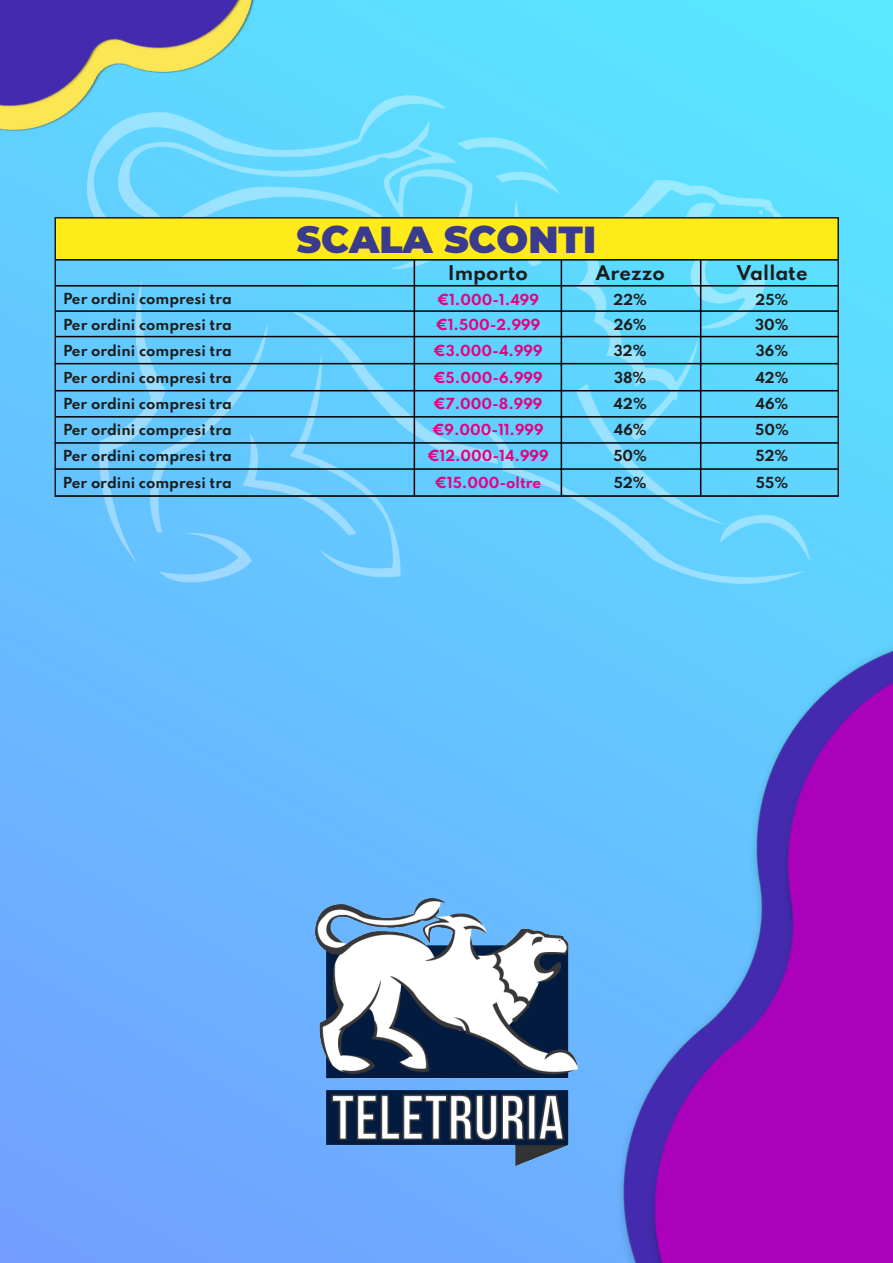
<style>
.page{position:relative;width:893px;height:1263px;background:#fff}
.page>*{position:absolute;margin:0;border:0;box-sizing:border-box;transform-origin:0 0}
.t1{font:900 37.5px "Montserrat";color:#3a3a8f}
.t2{font:100 18px "Spartan";color:#1d1d1b}
.t3{font:100 13.5px/26.2px "Spartan";color:#1d1d1b;text-align:justify}
.t4{font:100 13.5px/26.2px "Spartan";color:#e6007e;text-align:center}
</style>
<div class="page">
<img style="left:0;top:0;width:893px;height:1263px">
<img style="left:87px;top:96px;width:722px;height:487px">
<hr style="left:55px;top:259px;width:783px;height:2px;background:#000">
<hr style="left:56px;top:285px;width:783px;height:1px;background:#000">
<hr style="left:55px;top:310px;width:783px;height:2px;background:#000">
<hr style="left:55px;top:336px;width:784px;height:1px;background:#000">
<hr style="left:54px;top:363px;width:784px;height:1px;background:#000">
<hr style="left:55px;top:390px;width:783px;height:1px;background:#000">
<hr style="left:55px;top:416px;width:783px;height:2px;background:#000">
<hr style="left:54px;top:442px;width:784px;height:2px;background:#000">
<hr style="left:54px;top:468px;width:784px;height:2px;background:#000">
<hr style="left:414px;top:260px;width:1px;height:237px;background:#000">
<hr style="left:561px;top:259px;width:1px;height:237px;background:#000">
<hr style="left:700px;top:259px;width:1px;height:238px;background:#000">
<div style="left:56px;top:219px;width:781px;height:40px;background:#feeb19"></div>
<img style="left:429px;top:582px;width:464px;height:681px">
<img style="left:0;top:0;width:257px;height:196px">
<div style="left:54px;top:217px;width:785px;height:280px;border:2px solid #1d1d1b"></div>
<img style="left:316px;top:898px;width:261px;height:267px">
<p class="t3" style="left:63px;top:285px;width:170px">Per ordini compresi tra</p>
<p class="t3" style="left:63px;top:311px;width:170px">Per ordini compresi tra<br>Per ordini compresi tra</p>
<p class="t3" style="left:63px;top:364px;width:170px">Per ordini compresi tra Per ordini compresi tra Per ordini compresi tra Per ordini compresi tra Per ordini compresi tra</p>
<h1 class="t1" style="left:297px;top:211px;width:301px">SCALA SCONTI</h1>
<h2 class="t2" style="left:448px;top:259px;width:82px">Importo</h2>
<h2 class="t2" style="left:596px;top:259px;width:71px">Arezzo</h2>
<h2 class="t2" style="left:736px;top:259px;width:73px">Vallate</h2>
<p class="t4" style="left:427px;top:286px;width:123px">€1.000-1.499 €1.500-2.999 €3.000-4.999 €5.000-6.999 €7.000-8.999 €9.000-11.999 €12.000-14.999 €15.000-oltre</p>
<p class="t3" style="left:613px;top:286px;width:35px;line-height:25.7px">22% 26% 32%</p>
<p class="t3" style="left:613px;top:365px;width:35px">38% 42% 46% 50% 52%</p>
<p class="t3" style="left:756px;top:286px;width:34px">25%</p>
<p class="t3" style="left:755px;top:311px;width:35px">30%<br>36%</p>
<p class="t3" style="left:755px;top:364px;width:35px">42% 46% 50% 52% 55%</p>
</div>
